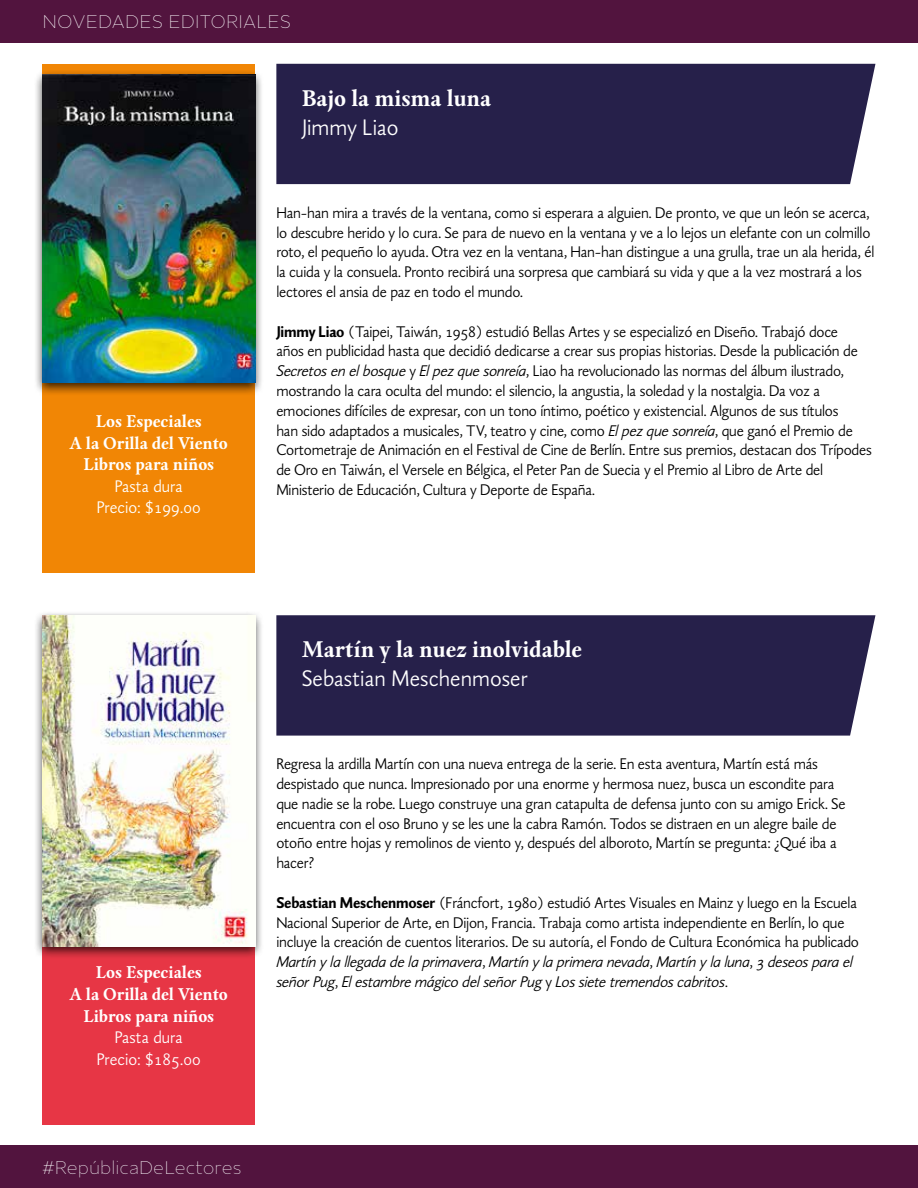
<style>
.page{position:relative;width:918px;height:1188px;background:#fff}
.page>*{position:absolute;margin:0;border:0;box-sizing:border-box;transform-origin:0 0}
.t1{font:700 24px "Fondo";color:#fff}
.t2{font:24px "Fondo Sans";color:#fff}
.t3{font:700 18px/21.6px "Fondo";color:#fff;text-align:center}
.t4{font:18px/21.6px "Fondo Sans";color:#fff;text-align:center}
.t5{font:18px "Minaxi Hairline Text";color:#fff}
.t6{font:16.5px/19.8px "Fondo Sans";letter-spacing:-.015em;color:#000}
.s1{font-weight:700}
.s2{font-style:italic}
</style>
<div class="page">
<div style="left:0;top:1145px;width:918px;height:43px;background:#52143e"></div>
<div style="left:0;top:0;width:918px;height:43px;background:#52143e"></div>
<div style="left:43px;top:64px;width:212px;height:509px;background:#f18605"></div>
<div style="left:43px;top:946px;width:212px;height:178px;background:#e73645"></div>
<div style="left:34px;top:70px;width:230px;height:326px;background:#000;opacity:.75"></div>
<img style="left:43px;top:75px;width:212px;height:307px">
<div style="left:34px;top:611px;width:230px;height:348px;background:#000;opacity:.75"></div>
<img style="left:43px;top:615px;width:212px;height:331px">
<div style="left:276px;top:64px;width:599px;height:120px;background:#26204a"></div>
<div style="left:276px;top:615px;width:599px;height:121px;background:#26204a"></div>
<p class="t5" style="left:43px;top:11px;width:250px">NOVEDADES EDITORIALES</p>
<h1 class="t1" style="left:302px;top:84px;width:191px">Bajo la misma luna</h1>
<h1 class="t2" style="left:302px;top:114px;width:98px">Jimmy Liao</h1>
<p class="t3" style="left:70px;top:410px;width:160px">Los Especiales<br>A la Orilla del Viento<br>Libros para niños</p>
<p class="t4" style="left:97px;top:475px;width:106px">Pasta dura<br>Precio: $199.00</p>
<p class="t6" style="left:276px;top:203px;width:600px">Han-han mira a través de la ventana, como si esperara a alguien. De pronto, ve que un león se acerca, lo descubre herido y lo cura. Se para de nuevo en la ventana y ve a lo lejos un elefante con un colmillo roto, el pequeño lo ayuda. Otra vez en la ventana, Han-han distingue a una grulla, trae un ala herida, él la cuida y la consuela. Pronto recibirá una sorpresa que cambiará su vida y que a la vez mostrará a los lectores el ansia de paz en todo el mundo.</p>
<p class="t6" style="left:276px;top:322px;width:597px"><span class="s1">Jimmy Liao</span> (Taipei, Taiwán, 1958) estudió Bellas Artes y se especializó en Diseño. Trabajó doce<br>años en publicidad hasta que decidió dedicarse a crear sus propias historias. Desde la publicación de <span class="s2">Secretos en el bosque</span> y <span class="s2">El pez que sonreía</span>, Liao ha revolucionado las normas del álbum ilustrado, mostrando la cara oculta del mundo: el silencio, la angustia, la soledad y la nostalgia. Da voz a emociones difíciles de expresar, con un tono íntimo, poético y existencial. Algunos de sus títulos<br>han sido adaptados a musicales, TV, teatro y cine, como <span class="s2">El pez que sonreía</span>, que ganó el Premio de Cortometraje de Animación en el Festival de Cine de Berlín. Entre sus premios, destacan dos Trípodes de Oro en Taiwán, el Versele en Bélgica, el Peter Pan de Suecia y el Premio al Libro de Arte del Ministerio de Educación, Cultura y Deporte de España.</p>
<p class="t3" style="left:70px;top:962px;width:160px">Los Especiales<br>A la Orilla del Viento<br>Libros para niños</p>
<p class="t4" style="left:97px;top:1027px;width:106px">Pasta dura<br>Precio: $185.00</p>
<h1 class="t1" style="left:302px;top:635px;width:282px">Martín y la nuez inolvidable</h1>
<h1 class="t2" style="left:302px;top:665px;width:228px">Sebastian Meschenmoser</h1>
<p class="t6" style="left:276px;top:754px;width:571px">Regresa la ardilla Martín con una nueva entrega de la serie. En esta aventura, Martín está más despistado que nunca. Impresionado por una enorme y hermosa nuez, busca un escondite para que nadie se la robe. Luego construye una gran catapulta de defensa junto con su amigo Erick. Se encuentra con el oso Bruno y se les une la cabra Ramón. Todos se distraen en un alegre baile de otoño entre hojas y remolinos de viento y, después del alboroto, Martín se pregunta: ¿Qué iba a hacer?</p>
<p class="t6" style="left:276px;top:893px;width:584px"><span class="s1">Sebastian Meschenmoser</span> (Fráncfort, 1980) estudió Artes Visuales en Mainz y luego en la Escuela Nacional Superior de Arte, en Dijon, Francia. Trabaja como artista independiente en Berlín, lo que incluye la creación de cuentos literarios. De su autoría, el Fondo de Cultura Económica ha publicado <span class="s2">Martín y la llegada de la primavera</span>, <span class="s2">Martín y la primera nevada</span>, <span class="s2">Martín y la luna</span>, <span class="s2">3 deseos para el señor Pug</span>, <span class="s2">El estambre mágico del señor Pug</span> y <span class="s2">Los siete tremendos cabritos</span>.</p>
<p class="t5" style="left:43px;top:1157px;width:201px">#RepúblicaDeLectores</p>
</div>
